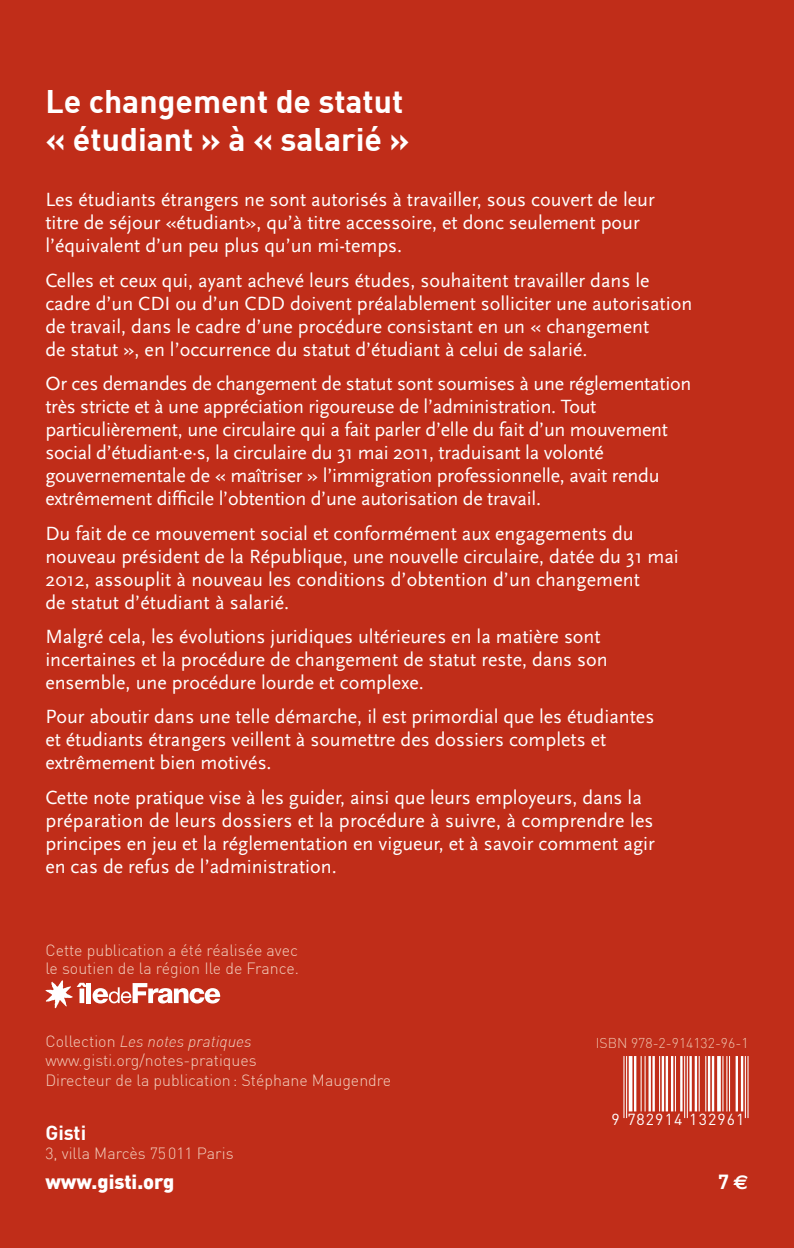
<style>
.page{position:relative;width:794px;height:1248px;background:#fff}
.page>*{position:absolute;margin:0;border:0;box-sizing:border-box;transform-origin:0 0}
.t1{font:700 32px/38.4px "DIN";color:#fff}
.t2{font:20px/23px "Scala Sans";color:#fff}
.t3{font:900 20px "DIN";color:#fff}
.t4{font:700 20px "DIN";color:#fff}
.t5{font:300 16px/19.2px "DIN";color:#f1cdbc}
.t6{font:15.8px "DIN";letter-spacing:.07em;color:#fff}
.t7{font:300 14px "DIN";color:#eec3ad}
.s1{font-style:italic}
.s2{font-family:"Euro Sans"}
</style>
<div class="page">
<div style="left:0;top:0;width:794px;height:1247px;background:#c02d19"></div>
<hr style="left:626px;top:1055px;width:1px;height:62px;background:#fff">
<hr style="left:623px;top:1055px;width:1px;height:62px;background:#fff">
<hr style="left:629px;top:1055px;width:3px;height:56px;background:#fff">
<hr style="left:634px;top:1055px;width:2px;height:56px;background:#fff">
<hr style="left:644px;top:1055px;width:1px;height:56px;background:#fff">
<hr style="left:640px;top:1055px;width:1px;height:56px;background:#fff">
<hr style="left:652px;top:1055px;width:3px;height:56px;background:#fff">
<hr style="left:648px;top:1055px;width:3px;height:56px;background:#fff">
<hr style="left:659px;top:1055px;width:1px;height:56px;background:#fff">
<hr style="left:671px;top:1055px;width:2px;height:56px;background:#fff">
<hr style="left:665px;top:1055px;width:3px;height:56px;background:#fff">
<hr style="left:661px;top:1055px;width:3px;height:56px;background:#fff">
<hr style="left:675px;top:1055px;width:1px;height:56px;background:#fff">
<hr style="left:680px;top:1055px;width:2px;height:56px;background:#fff">
<hr style="left:687px;top:1055px;width:1px;height:62px;background:#fff">
<hr style="left:684px;top:1055px;width:1px;height:62px;background:#fff">
<hr style="left:694px;top:1055px;width:3px;height:56px;background:#fff">
<hr style="left:689px;top:1055px;width:3px;height:56px;background:#fff">
<hr style="left:705px;top:1055px;width:1px;height:56px;background:#fff">
<hr style="left:698px;top:1055px;width:1px;height:56px;background:#fff">
<hr style="left:712px;top:1055px;width:2px;height:56px;background:#fff">
<hr style="left:708px;top:1055px;width:2px;height:56px;background:#fff">
<svg style="left:717px;top:1056px;width:4px;height:55px"></svg>
<hr style="left:729px;top:1055px;width:1px;height:56px;background:#fff">
<hr style="left:726px;top:1055px;width:1px;height:56px;background:#fff">
<hr style="left:722px;top:1055px;width:1px;height:56px;background:#fff">
<hr style="left:741px;top:1055px;width:2px;height:56px;background:#fff">
<hr style="left:735px;top:1055px;width:3px;height:56px;background:#fff">
<hr style="left:747px;top:1055px;width:1px;height:62px;background:#fff">
<hr style="left:745px;top:1055px;width:1px;height:62px;background:#fff">
<svg style="left:45px;top:980px;width:42px;height:28px"></svg>
<hr style="left:87px;top:982px;width:4px;height:20px;background:#fff">
<svg style="left:93px;top:983px;width:127px;height:20px"></svg>
<h1 class="t1" style="left:45px;top:81px;width:366px">Le changement de statut « étudiant » à « salarié »</h1>
<p class="t2" style="left:45px;top:189px;width:611px">Les étudiants étrangers ne sont autorisés à travailler, sous couvert de leur titre de séjour «étudiant», qu’à titre accessoire, et donc seulement pour l’équivalent d’un peu plus qu’un mi-temps.</p>
<p class="t2" style="left:45px;top:269px;width:648px">Celles et ceux qui, ayant achevé leurs études, souhaitent travailler dans le cadre d’un CDI ou d’un CDD doivent préalablement solliciter une autorisation de travail, dans le cadre d’une procédure consistant en un « changement<br>de statut », en l’occurrence du statut d’étudiant à celui de salarié.</p>
<p class="t2" style="left:45px;top:372px;width:647px">Or ces demandes de changement de statut sont soumises à une réglementation très stricte et à une appréciation rigoureuse de l’administration. Tout particulièrement, une circulaire qui a fait parler d’elle du fait d’un mouvement social d’étudiant·e·s, la circulaire du 31 mai 2011, traduisant la volonté gouvernementale de « maîtriser » l’immigration professionnelle, avait rendu extrêmement difficile l’obtention d’une autorisation de travail.</p>
<p class="t2" style="left:45px;top:522px;width:635px">Du fait de ce mouvement social et conformément aux engagements du nouveau président de la République, une nouvelle circulaire, datée du 31 mai 2012, assouplit à nouveau les conditions d’obtention d’un changement<br>de statut d’étudiant à salarié.</p>
<p class="t2" style="left:45px;top:625px;width:564px">Malgré cela, les évolutions juridiques ultérieures en la matière sont incertaines et la procédure de changement de statut reste, dans son ensemble, une procédure lourde et complexe.</p>
<p class="t2" style="left:45px;top:705px;width:610px">Pour aboutir dans une telle démarche, il est primordial que les étudiantes et étudiants étrangers veillent à soumettre des dossiers complets et extrêmement bien motivés.</p>
<p class="t2" style="left:45px;top:786px;width:611px">Cette note pratique vise à les guider, ainsi que leurs employeurs, dans la préparation de leurs dossiers et la procédure à suivre, à comprendre les principes en jeu et la réglementation en vigueur, et à savoir comment agir en cas de refus de l’administration.</p>
<p class="t5" style="left:45px;top:941px;width:255px;line-height:18px">Cette publication a été réalisée avec le soutien de la région Ile de France.</p>
<p class="t5" style="left:45px;top:1031px;width:347px">Collection <span class="s1">Les notes pratiques </span>www.gisti.org/notes-pratiques<br>Directeur de la publication: Stéphane Maugendre</p>
<p class="t4" style="left:45px;top:1119px;width:42px">Gisti</p>
<p class="t5" style="left:45px;top:1143px;width:190px">3, villa Marcès 75011 Paris</p>
<p class="t3" style="left:45px;top:1167px;width:130px">www.gisti.org</p>
<p class="t7" style="left:595px;top:1034px;width:154px">ISBN 978-2-914132-96-1</p>
<p class="t6" style="left:611px;top:1108px;width:134px">9 782914 132961</p>
<p class="t4" style="left:718px;top:1167px;width:32px">7<span class="s2">€</span></p>
</div>
